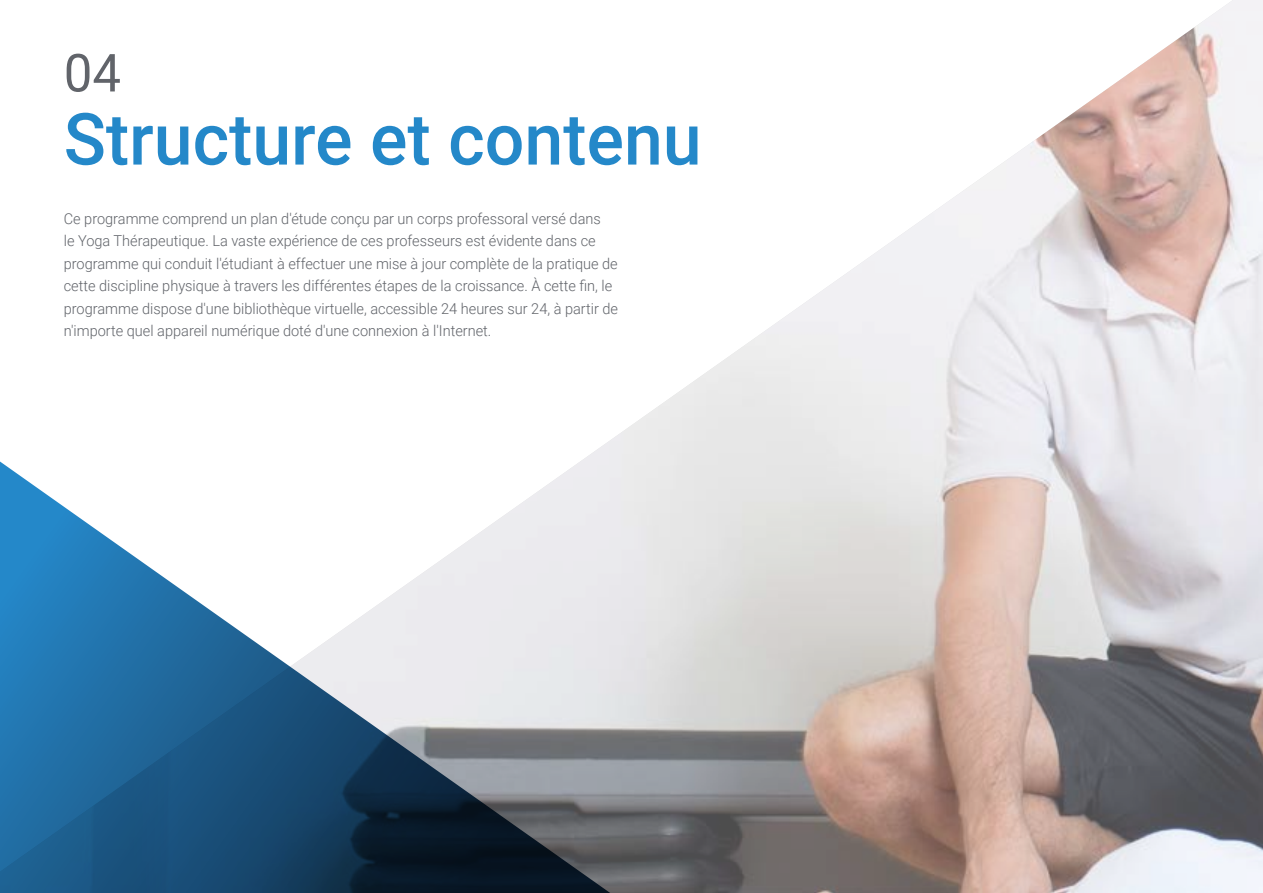
<style>
.page{position:relative;width:1263px;height:893px;background:#fff}
.page>*{position:absolute;margin:0;border:0;box-sizing:border-box;transform-origin:0 0}
.t1{font:500 72px "Roboto";color:#2488c9}
.t2{font:52.5px "Roboto";color:#61646a}
.t3{font:300 15px/22.5px "Roboto";color:#61646a}
</style>
<div class="page">
<img style="left:602px;top:0;width:661px;height:893px">
<svg style="left:0;top:446px;width:640px;height:447px"></svg>
<h2 class="t2" style="left:64px;top:36px;width:59px">04</h2>
<h1 class="t1" style="left:64px;top:89px;width:639px">Structure et contenu</h1>
<p class="t3" style="left:64px;top:207px;width:556px">Ce programme comprend un plan d'étude conçu par un corps professoral versé dans<br>le Yoga Thérapeutique. La vaste expérience de ces professeurs est évidente dans ce programme qui conduit l'étudiant à effectuer une mise à jour complète de la pratique de cette discipline physique à travers les différentes étapes de la croissance. À cette fin, le programme dispose d'une bibliothèque virtuelle, accessible 24 heures sur 24, à partir de n'importe quel appareil numérique doté d'une connexion à l'Internet.</p>
</div>
